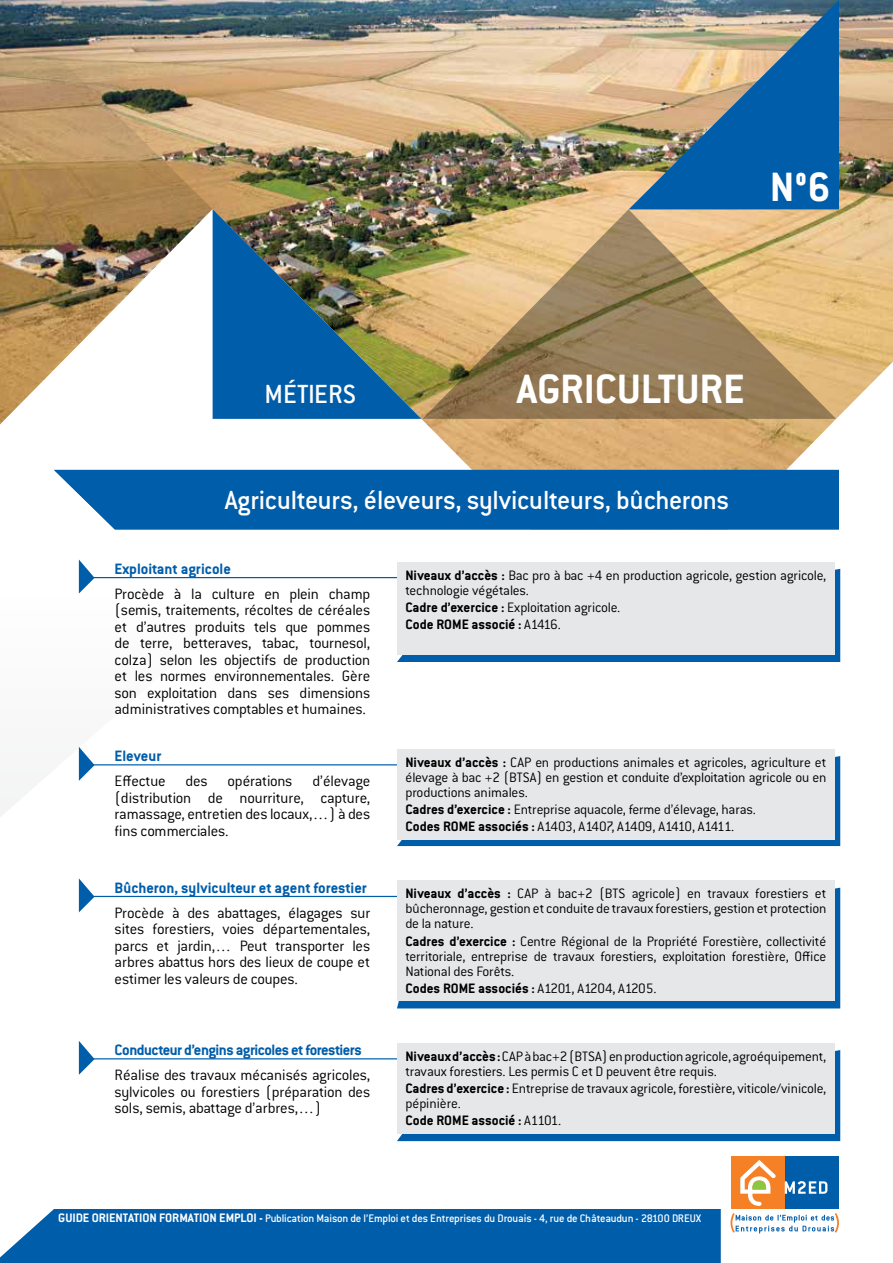
<style>
.page{position:relative;width:893px;height:1263px;background:#fff}
.page>*{position:absolute;margin:0;border:0;box-sizing:border-box;transform-origin:0 0}
.t1{font:700 45px "Conduit ITC Std";color:#fff}
.t2{font:500 28.8px "Conduit ITC Std";letter-spacing:-.01em;color:#fff}
.t3{font:300 16.5px/16.5px "Conduit ITC Std";letter-spacing:-.015em;color:#000;text-align:justify}
.t4{font:700 16.5px "Conduit ITC Std";color:#005daa}
.t5{font:700 16.5px "Conduit ITC Std";letter-spacing:-.03em;color:#005daa}
.t6{font:300 15px/15px "Conduit ITC Std";letter-spacing:-.015em;color:#000}
.t7{font:700 15px/17.1px "Conduit ITC Std";color:#000}
.t8{font:700 13.5px "Conduit ITC Std";letter-spacing:-.01em;color:#fff}
.t9{font:500 12px "Conduit ITC Std";letter-spacing:-.015em;color:#fff}
.s1{font-weight:700}
.s2{font-weight:300}
.s3{font-weight:700;font-size:13.5px}
</style>
<div class="page">
<img style="left:213px;top:0;width:680px;height:470px">
<svg style="left:422px;top:209px;width:414px;height:210px;background:#b89b6b"></svg>
<img style="left:0;top:0;width:213px;height:397px">
<hr style="left:93px;top:577px;width:305px;height:1px;background:#005daa">
<svg style="left:397px;top:569px;width:443px;height:93px;background:#1a6db1"></svg>
<div style="left:397px;top:562px;width:438px;height:92px;background:#e6e7e8"></div>
<hr style="left:93px;top:764px;width:305px;height:1px;background:#005daa">
<svg style="left:397px;top:756px;width:443px;height:90px;background:#1d6eb2"></svg>
<div style="left:397px;top:749px;width:438px;height:90px;background:#e6e7e8"></div>
<hr style="left:93px;top:896px;width:305px;height:1px;background:#005daa">
<svg style="left:79px;top:878px;width:16px;height:34px"></svg>
<div style="left:397px;top:888px;width:443px;height:120px;background:#005daa"></div>
<div style="left:397px;top:880px;width:438px;height:121px;background:#e6e7e8"></div>
<hr style="left:93px;top:1058px;width:305px;height:1px;background:#005daa">
<svg style="left:79px;top:1041px;width:16px;height:34px"></svg>
<svg style="left:397px;top:1050px;width:443px;height:91px;background:#1a6db1"></svg>
<div style="left:397px;top:1043px;width:438px;height:90px;background:#e6e7e8"></div>
<div style="left:216px;top:470px;width:623px;height:59px;background:#005daa"></div>
<div style="left:0;top:1209px;width:721px;height:54px;background:#005daa"></div>
<img style="left:213px;top:209px;width:208px;height:210px">
<img style="left:629px;top:0;width:210px;height:209px">
<div style="left:731px;top:1157px;width:54px;height:52px;background:#f58025"></div>
<div style="left:785px;top:1157px;width:53px;height:52px;background:#005daa"></div>
<svg style="left:740px;top:1160px;width:36px;height:46px"></svg>
<svg style="left:785px;top:1181px;width:42px;height:13px"></svg>
<svg style="left:730px;top:1213px;width:109px;height:20px"></svg>
<svg style="left:0;top:397px;width:216px;height:420px"></svg>
<h1 class="t1" style="left:770px;top:159px;width:62px">N°6</h1>
<h2 class="t2" style="left:265px;top:376px;width:93px">MéTIERS</h2>
<h1 class="t1" style="left:517px;top:361px;width:204px">Agriculture</h1>
<h2 class="t2" style="left:225px;top:482px;width:506px">Agriculteurs, éleveurs, sylviculteurs, bûcherons</h2>
<p class="t4" style="left:115px;top:559px;width:118px">Exploitant agricole</p>
<p class="t3" style="left:115px;top:585px;width:257px">Procède à la culture en plein champ (semis, traitements, récoltes de céréales et d’autres produits tels que pommes de terre, betteraves, tabac, tournesol, colza) selon les objectifs de production et les normes environnementales. Gère son exploitation dans ses dimensions administratives comptables et humaines.</p>
<p class="t4" style="left:115px;top:746px;width:48px">Eleveur</p>
<p class="t3" style="left:115px;top:772px;width:257px">Effectue des opérations d’élevage (distribution de nourriture, capture, ramassage, entretien des locaux,…) à des fins commerciales.</p>
<p class="t4" style="left:115px;top:878px;width:254px">Bûcheron, sylviculteur et agent forestier</p>
<p class="t3" style="left:115px;top:904px;width:257px">Procède à des abattages, élagages sur sites forestiers, voies départementales, parcs et jardin,… Peut transporter les arbres abattus hors des lieux de coupe et estimer les valeurs de coupes.</p>
<p class="t5" style="left:115px;top:1040px;width:249px">Conducteur d’engins agricoles et forestiers</p>
<p class="t3" style="left:115px;top:1066px;width:257px">Réalise des travaux mécanisés agricoles, sylvicoles ou forestiers (préparation des sols, semis, abattage d’arbres,…)</p>
<p class="t6" style="left:405px;top:567px;width:422px"><span class="s1">Niveaux d’accès :</span> Bac pro à bac +4 en production agricole, gestion agricole, technologie végétales.</p>
<p class="t7" style="left:405px;top:598px;width:216px">Cadre d’exercice : <span class="s2">Exploitation agricole.<br></span>Code ROME associé : <span class="s2">A1416.</span></p>
<p class="t6" style="left:405px;top:754px;width:422px;text-align:justify"><span class="s1">Niveaux d’accès :</span> CAP en productions animales et agricoles, agriculture et élevage à bac +2 (BTSA) en gestion et conduite d’exploitation agricole ou en productions animales.</p>
<p class="t6" style="left:405px;top:800px;width:352px;line-height:17.1px"><span class="s1">Cadres d’exercice :</span> Entreprise aquacole, ferme d’élevage, haras.<br><span class="s1">Codes ROME associés :</span> A1403, A1407, A1409, A1410, A1411.</p>
<p class="t6" style="left:405px;top:886px;width:422px;text-align:justify"><span class="s1">Niveaux d’accès :</span> CAP à bac+2 (BTS agricole) en travaux forestiers et bûcheronnage, gestion et conduite de travaux forestiers, gestion et protection de la nature.</p>
<p class="t6" style="left:405px;top:933px;width:422px;text-align:justify"><span class="s1">Cadres d’exercice :</span> Centre Régional de la Propriété Forestière, collectivité territoriale, entreprise de travaux forestiers, exploitation forestière, Office National des Forêts.</p>
<p class="t7" style="left:405px;top:979px;width:253px">Codes ROME associés : <span class="s2">A1201, A1204, A1205.</span></p>
<p class="t6" style="left:405px;top:1048px;width:422px"><span class="s1">Niveaux d’accès :</span> CAP à bac+2 (BTSA) en production agricole, agroéquipement, travaux forestiers. Les permis C et D peuvent être requis.</p>
<p class="t6" style="left:405px;top:1080px;width:422px"><span class="s1">Cadres d’exercice :</span> Entreprise de travaux agricole, forestière, viticole/vinicole, pépinière.</p>
<p class="t7" style="left:405px;top:1111px;width:157px">Code ROME associé : <span class="s2">A1101.</span></p>
<p class="t8" style="left:58px;top:1209px;width:116px">Guide orientation forma</p>
<p class="t9" style="left:194px;top:1211px;width:509px"><span class="s3">tion em ploi -</span> Publication Maison de l’Emploi et des Entreprises du Drouais - 4, rue de Châteaudun - 28100 Dreux</p>
</div>
